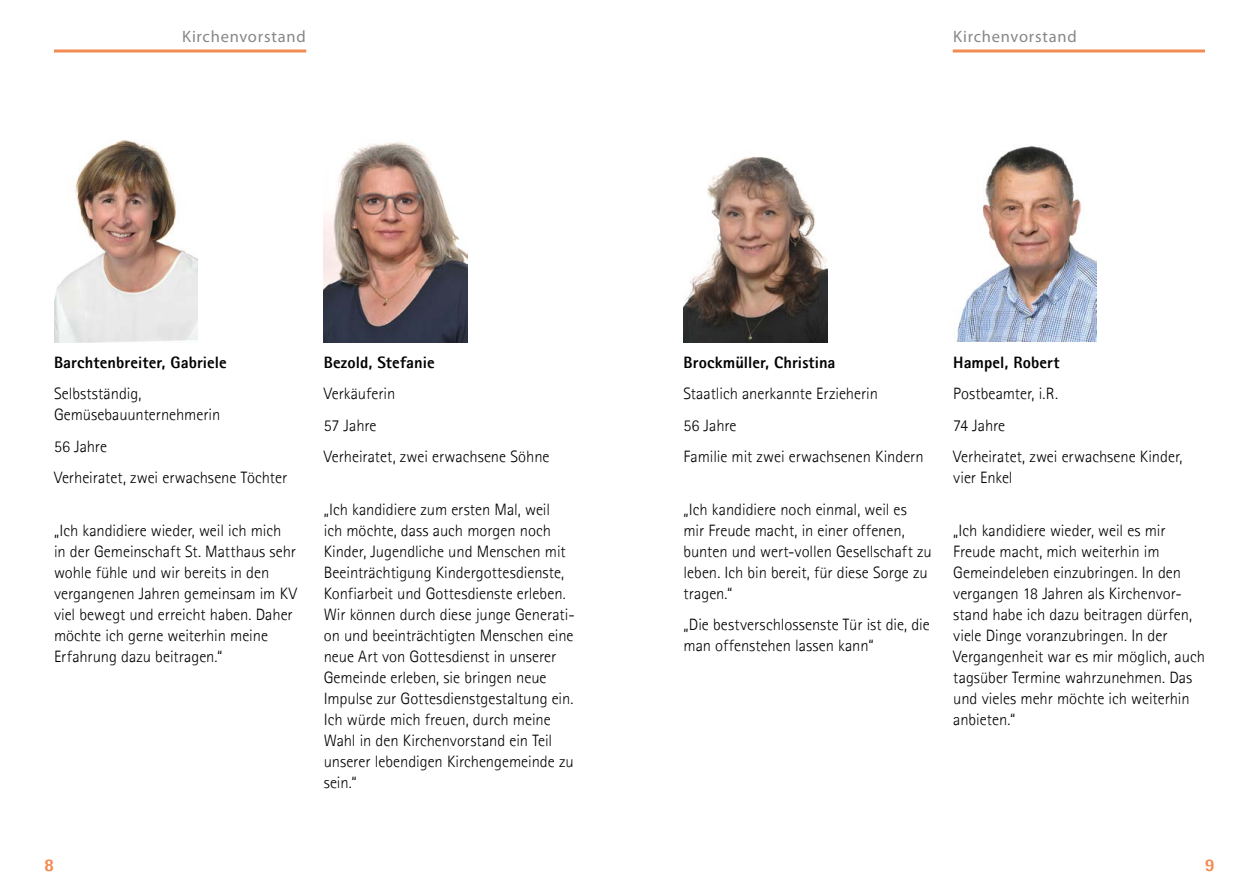
<style>
.page{position:relative;width:1259px;height:893px;background:#fff}
.page>*{position:absolute;margin:0;border:0;box-sizing:border-box;transform-origin:0 0}
.t1{font:800 18px "Agfa Rotis Semisans";color:#f28b52}
.t2{font:300 16.5px/21px "Agfa Rotis Sans Serif";color:#000}
.t3{font:800 16.5px "Agfa Rotis Sans Serif";letter-spacing:.005em;color:#000}
.t4{font:16.5px "Myriad Pro";letter-spacing:.05em;color:#878787}
</style>
<div class="page">
<hr style="left:54px;top:50px;width:252px;height:3px;background:#f28b52">
<hr style="left:952px;top:50px;width:253px;height:3px;background:#f28b52">
<img style="left:54px;top:140px;width:144px;height:203px">
<img style="left:324px;top:142px;width:143px;height:201px">
<img style="left:957px;top:146px;width:140px;height:195px">
<img style="left:683px;top:156px;width:144px;height:187px">
<p class="t4" style="left:182px;top:26px;width:125px">Kirchenvorstand</p>
<p class="t4" style="left:953px;top:26px;width:125px">Kirchenvorstand</p>
<p class="t3" style="left:54px;top:351px;width:174px">Barchtenbreiter, Gabriele</p>
<p class="t2" style="left:54px;top:383px;width:168px">Selbstständig,<br>Gemüsebauunternehmerin</p>
<p class="t2" style="left:54px;top:430px;width:235px;line-height:31.5px">56 Jahre<br>Verheiratet, zwei erwachsene Töchter</p>
<p class="t2" style="left:54px;top:520px;width:245px">„Ich kandidiere wieder, weil ich mich in der Gemeinschaft St. Matthaus sehr wohle fühle und wir bereits in den vergangenen Jahren gemeinsam im KV viel bewegt und erreicht haben. Daher möchte ich gerne weiterhin meine Erfahrung dazu beitragen.“</p>
<p class="t3" style="left:324px;top:352px;width:112px">Bezold, Stefanie</p>
<p class="t2" style="left:324px;top:378px;width:227px;line-height:31.5px">Verkäuferin<br>57 Jahre<br>Verheiratet, zwei erwachsene Söhne</p>
<p class="t2" style="left:324px;top:499px;width:252px">„Ich kandidiere zum ersten Mal, weil<br>ich möchte, dass auch morgen noch Kinder, Jugendliche und Menschen mit Beeinträchtigung Kindergottesdienste, Konfiarbeit und Gottesdienste erleben.<br>Wir können durch diese junge Generati&shy;on und beeinträchtigten Menschen eine neue Art von Gottesdienst in unserer Gemeinde erleben, sie bringen neue Impulse zur Gottesdienstgestaltung ein.<br>Ich würde mich freuen, durch meine Wahl in den Kirchenvorstand ein Teil unserer lebendigen Kirchengemeinde zu sein.“</p>
<p class="t3" style="left:683px;top:351px;width:154px">Brockmüller, Christina</p>
<p class="t2" style="left:683px;top:378px;width:242px;line-height:31.5px">Staatlich anerkannte Erzieherin<br>56 Jahre<br>Familie mit zwei erwachsenen Kindern</p>
<p class="t2" style="left:683px;top:498px;width:250px">„Ich kandidiere noch einmal, weil es mir Freude macht, in einer offenen, bunten und wert-vollen Gesellschaft zu leben. Ich bin bereit, für diese Sorge zu tragen.“</p>
<p class="t2" style="left:683px;top:614px;width:248px">„Die bestverschlossenste Tür ist die, die man offenstehen lassen kann“</p>
<p class="t3" style="left:953px;top:351px;width:108px">Hampel, Robert</p>
<p class="t2" style="left:953px;top:378px;width:231px;line-height:31.5px">Postbeamter, i.R.<br>74 Jahre<br>Verheiratet, zwei erwachsene Kinder,</p>
<p class="t2" style="left:953px;top:467px;width:61px">vier Enkel</p>
<p class="t2" style="left:953px;top:519px;width:253px">„Ich kandidiere wieder, weil es mir Freude macht, mich weiterhin im Gemeindeleben einzubringen. In den vergangen 18 Jahren als Kirchenvor&shy;stand habe ich dazu beitragen dürfen, viele Dinge voranzubringen. In der Vergangenheit war es mir möglich, auch tagsüber Termine wahrzunehmen. Das und vieles mehr möchte ich weiterhin anbieten.“</p>
<p class="t1" style="left:44px;top:854px;width:12px">8</p>
<p class="t1" style="left:1205px;top:854px;width:12px">9</p>
</div>
